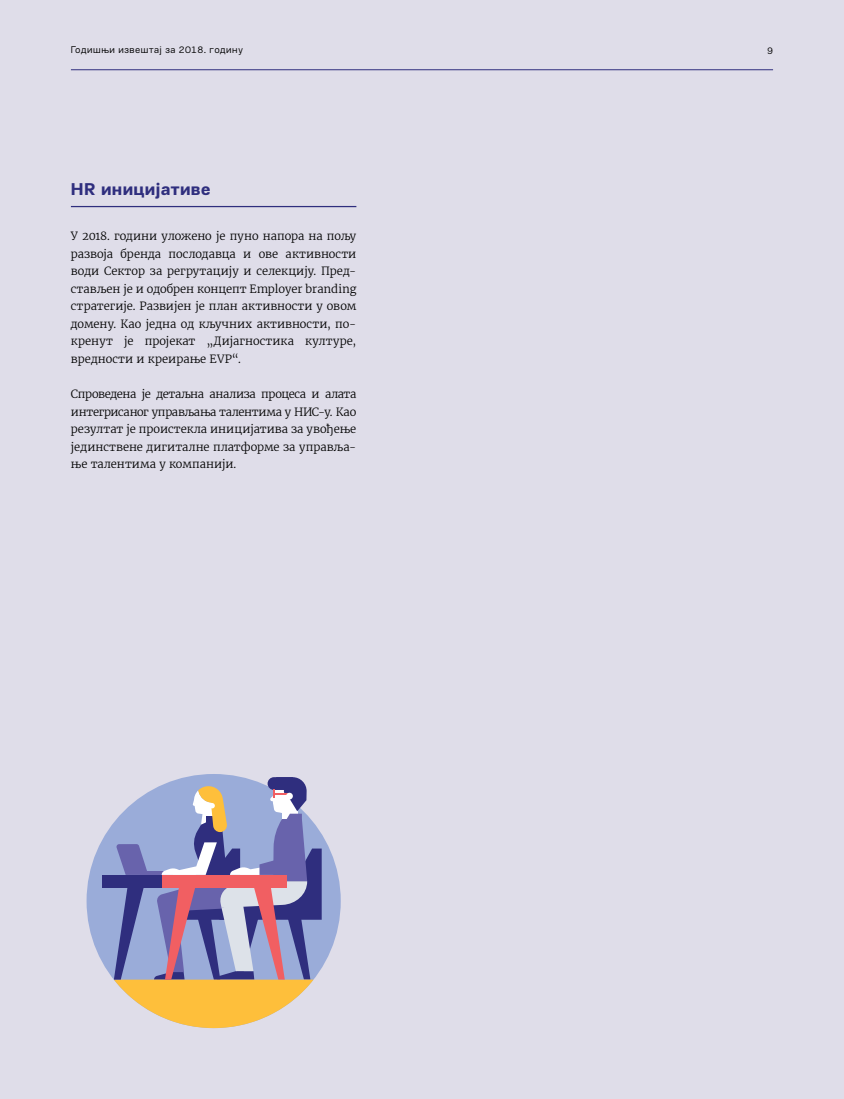
<style>
.page{position:relative;width:844px;height:1099px;background:#fff}
.page>*{position:absolute;margin:0;border:0;box-sizing:border-box;transform-origin:0 0}
.t1{font:700 17.5px "PF Encore Sans Pro";letter-spacing:.02em;color:#2f2e7e}
.t2{font:300 11.25px/17.5px "Merriweather";letter-spacing:.005em;color:#000;text-align:justify}
.t3{font:10px "PF Encore Sans Pro";letter-spacing:.055em;color:#000}
</style>
<div class="page">
<div style="left:0;top:0;width:843px;height:1098px;background:#dfdde9"></div>
<hr style="left:71px;top:206px;width:285px;height:1px;background:#2f2e7e">
<hr style="left:71px;top:69px;width:701px;height:1px;background:#2f2e7e">
<div style="left:86px;top:774px;width:254px;height:254px;background:#9aacd9;border-radius:50%"></div>
<div style="left:102px;top:874px;width:127px;height:13px;background:#2f2e7e"></div>
<svg style="left:114px;top:777px;width:207px;height:251px"></svg>
<p class="t3" style="left:71px;top:44px;width:173px">Годишњи извештај за 2018. годину</p>
<p class="t3" style="left:767px;top:44px;width:7px">9</p>
<h1 class="t1" style="left:71px;top:178px;width:141px">HR иницијативе</h1>
<p class="t2" style="left:71px;top:228px;width:287px">У 2018. години уложено је пуно напора на пољу развоја бренда послодавца и ове активности води Сектор за регрутацију и селекцију. Пред&shy;стављен је и одобрен концепт Еmployer branding стратегије. Развијен је план активности у овом домену. Као једна од кључних активности, по&shy;кренут је пројекат „Дијагностика културе, вредности и креирање EVP“.</p>
<p class="t2" style="left:71px;top:385px;width:287px">Спроведена је детаљна анализа процеса и алата интегрисаног управљања талентима у НИС-у. Као резултат је проистекла иницијатива за увођење јединствене дигиталне платформе за управља&shy;ње талентима у компанији.</p>
</div>
